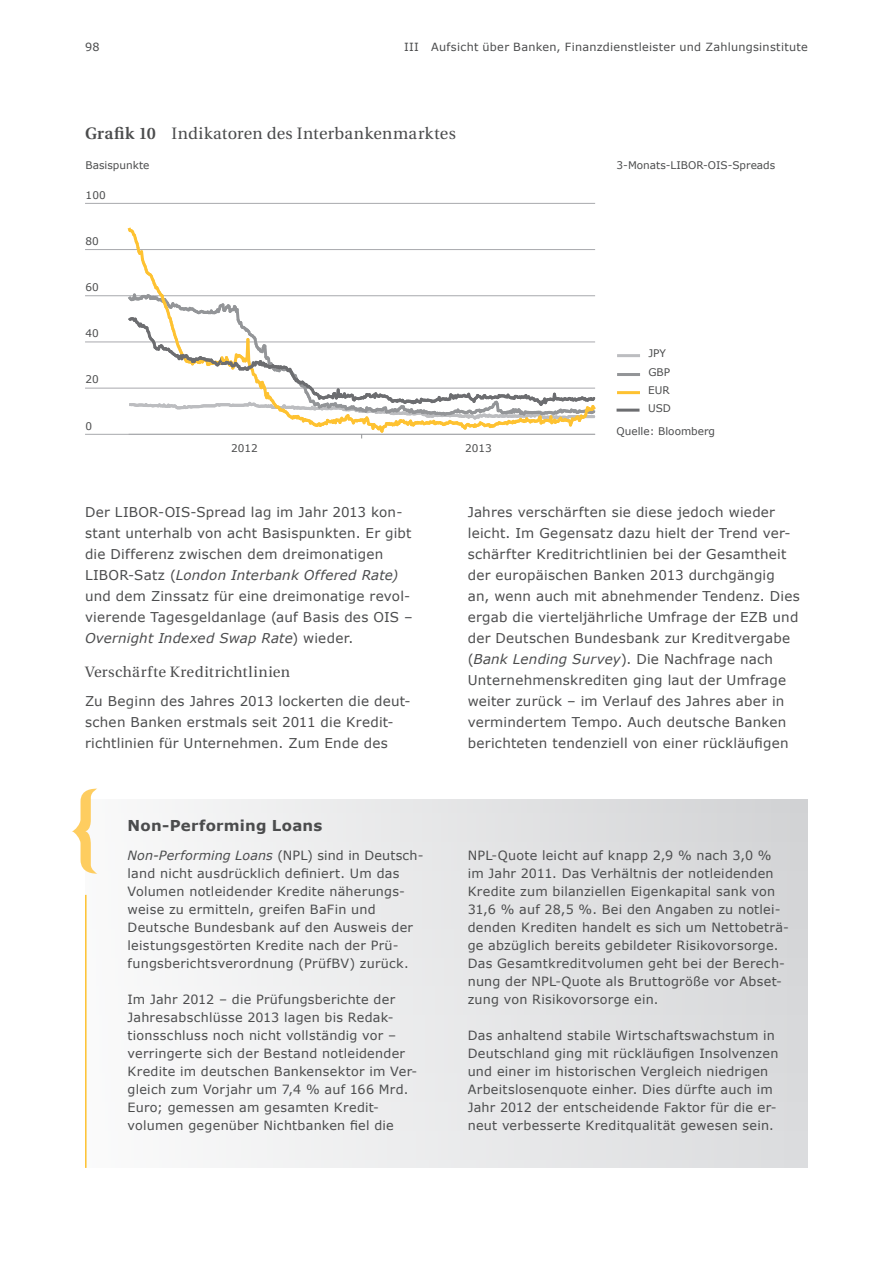
<style>
.page{position:relative;width:893px;height:1263px;background:#fff}
.page>*{position:absolute;margin:0;border:0;box-sizing:border-box;transform-origin:0 0}
.t1{font:16.5px "Utopia";letter-spacing:.015em;color:#4b4c4d}
.t2{font:15px "Utopia";letter-spacing:.025em;color:#4b4c4d}
.t3{font:700 15px "Verdana";letter-spacing:.015em;color:#4b4c4d}
.t4{font:13.5px/21px "Verdana";letter-spacing:.015em;color:#4b4c4d}
.t5{font:12.75px/18px "Verdana";letter-spacing:.02em;color:#4b4c4d}
.t6{font:11.25px "Verdana";letter-spacing:.025em;color:#4b4c4d}
.t7{font:10.5px "Verdana";color:#4b4c4d}
.s1{font-weight:600}
.s2{font-style:italic}
</style>
<div class="page">
<div style="left:85px;top:800px;width:723px;height:368px;background:linear-gradient(to right,#fafafa,#d6d7d9)"></div>
<hr style="left:85px;top:434px;width:510px;height:1px;background:#a8a9ad">
<hr style="left:85px;top:388px;width:510px;height:1px;background:#a8a9ad">
<hr style="left:85px;top:342px;width:510px;height:1px;background:#a8a9ad">
<hr style="left:85px;top:295px;width:510px;height:1px;background:#a8a9ad">
<hr style="left:85px;top:249px;width:510px;height:1px;background:#a8a9ad">
<hr style="left:85px;top:203px;width:510px;height:1px;background:#a8a9ad">
<svg style="left:125px;top:227px;width:471px;height:211px"></svg>
<hr style="left:617px;top:391px;width:23px;height:3px;background:#fec231">
<hr style="left:617px;top:409px;width:22px;height:3px;background:#6c6d70">
<hr style="left:617px;top:373px;width:23px;height:3px;background:#939598">
<hr style="left:617px;top:354px;width:23px;height:3px;background:#bcbdc0">
<hr style="left:85px;top:895px;width:2px;height:273px;background:#fec231">
<svg style="left:72px;top:789px;width:25px;height:85px"></svg>
<p class="t6" style="left:85px;top:40px;width:16px">98</p>
<p class="t6" style="left:404px;top:40px;width:405px">III Aufsicht über Banken, Finanzdienstleister und Zahlungsinstitute</p>
<p class="t1" style="left:85px;top:124px;width:372px"><span class="s1">Grafik 10</span> Indikatoren des Interbankenmarktes</p>
<p class="t7" style="left:86px;top:159px;width:65px">Basispunkte</p>
<p class="t7" style="left:617px;top:158px;width:160px">3-Monats-LIBOR-OIS-Spreads</p>
<p class="t7" style="left:86px;top:188px;width:22px">100</p>
<p class="t7" style="left:86px;top:234px;width:15px">80</p>
<p class="t7" style="left:86px;top:281px;width:15px">60</p>
<p class="t7" style="left:85px;top:327px;width:15px">40</p>
<p class="t7" style="left:86px;top:373px;width:15px">20</p>
<p class="t7" style="left:86px;top:419px;width:8px">0</p>
<p class="t7" style="left:231px;top:441px;width:28px">2012</p>
<p class="t7" style="left:465px;top:441px;width:28px">2013</p>
<p class="t7" style="left:648px;top:346px;width:19px">JPY</p>
<p class="t7" style="left:648px;top:365px;width:23px">GBP</p>
<p class="t7" style="left:648px;top:383px;width:23px">EUR</p>
<p class="t7" style="left:617px;top:424px;width:100px">Quelle: Bloomberg</p>
<p class="t7" style="left:648px;top:401px;width:24px">USD</p>
<p class="t4" style="left:85px;top:501px;width:329px">Der LIBOR-OIS-Spread lag im Jahr 2013 kon&shy;stant unterhalb von acht Basispunkten. Er gibt die Differenz zwischen dem dreimonatigen LIBOR-Satz (<span class="s2">London Interbank Offered Rate) </span>und dem Zinssatz für eine dreimonatige revol&shy;vierende Tagesgeldanlage (auf Basis des OIS – <span class="s2">Overnight Indexed Swap Rate</span>) wieder.</p>
<h5 class="t2" style="left:85px;top:664px;width:206px">Verschärfte Kreditrichtlinien</h5>
<p class="t4" style="left:85px;top:690px;width:327px">Zu Beginn des Jahres 2013 lockerten die deut&shy;schen Banken erstmals seit 2011 die Kredit&shy;richtlinien für Unternehmen. Zum Ende des</p>
<h5 class="t3" style="left:128px;top:816px;width:196px">Non-Performing Loans</h5>
<p class="t5" style="left:128px;top:846px;width:295px"><span class="s2">Non-Performing Loans</span> (NPL) sind in Deutsch&shy;land nicht ausdrücklich definiert. Um das Volumen notleidender Kredite näherungs&shy;weise zu ermitteln, greifen BaFin und Deutsche Bundesbank auf den Ausweis der leistungsgestörten Kredite nach der Prü&shy;fungsberichtsverordnung (PrüfBV) zurück.</p>
<p class="t5" style="left:128px;top:990px;width:291px">Im Jahr 2012 – die Prüfungsberichte der Jahresabschlüsse 2013 lagen bis Redak&shy;tionsschluss noch nicht vollständig vor – verringerte sich der Bestand notleidender Kredite im deutschen Bankensektor im Ver&shy;gleich zum Vorjahr um 7,4 % auf 166 Mrd.<br>Euro; gemessen am gesamten Kredit&shy;volumen gegenüber Nichtbanken fiel die</p>
<p class="t4" style="left:468px;top:501px;width:334px">Jahres verschärften sie diese jedoch wieder leicht. Im Gegensatz dazu hielt der Trend ver&shy;schärfter Kreditrichtlinien bei der Gesamtheit der europäischen Banken 2013 durchgängig an, wenn auch mit abnehmender Tendenz. Dies ergab die vierteljährliche Umfrage der EZB und der Deutschen Bundesbank zur Kreditvergabe (<span class="s2">Bank Lending Survey</span>). Die Nachfrage nach Unternehmenskrediten ging laut der Umfrage weiter zurück – im Verlauf des Jahres aber in vermindertem Tempo. Auch deutsche Banken berichteten tendenziell von einer rückläufigen</p>
<p class="t5" style="left:468px;top:846px;width:323px">NPL-Quote leicht auf knapp 2,9 % nach 3,0 % im Jahr 2011. Das Verhältnis der notleidenden Kredite zum bilanziellen Eigenkapital sank von 31,6 % auf 28,5 %. Bei den Angaben zu notlei&shy;denden Krediten handelt es sich um Nettobeträ&shy;ge abzüglich bereits gebildeter Risikovorsorge.<br>Das Gesamtkreditvolumen geht bei der Berech&shy;nung der NPL-Quote als Bruttogröße vor Abset&shy;zung von Risikovorsorge ein.</p>
<p class="t5" style="left:468px;top:1026px;width:312px">Das anhaltend stabile Wirtschaftswachstum in Deutschland ging mit rückläufigen Insolvenzen und einer im historischen Vergleich niedrigen Arbeitslosenquote einher. Dies dürfte auch im Jahr 2012 der entscheidende Faktor für die er&shy;neut verbesserte Kreditqualität gewesen sein.</p>
</div>
